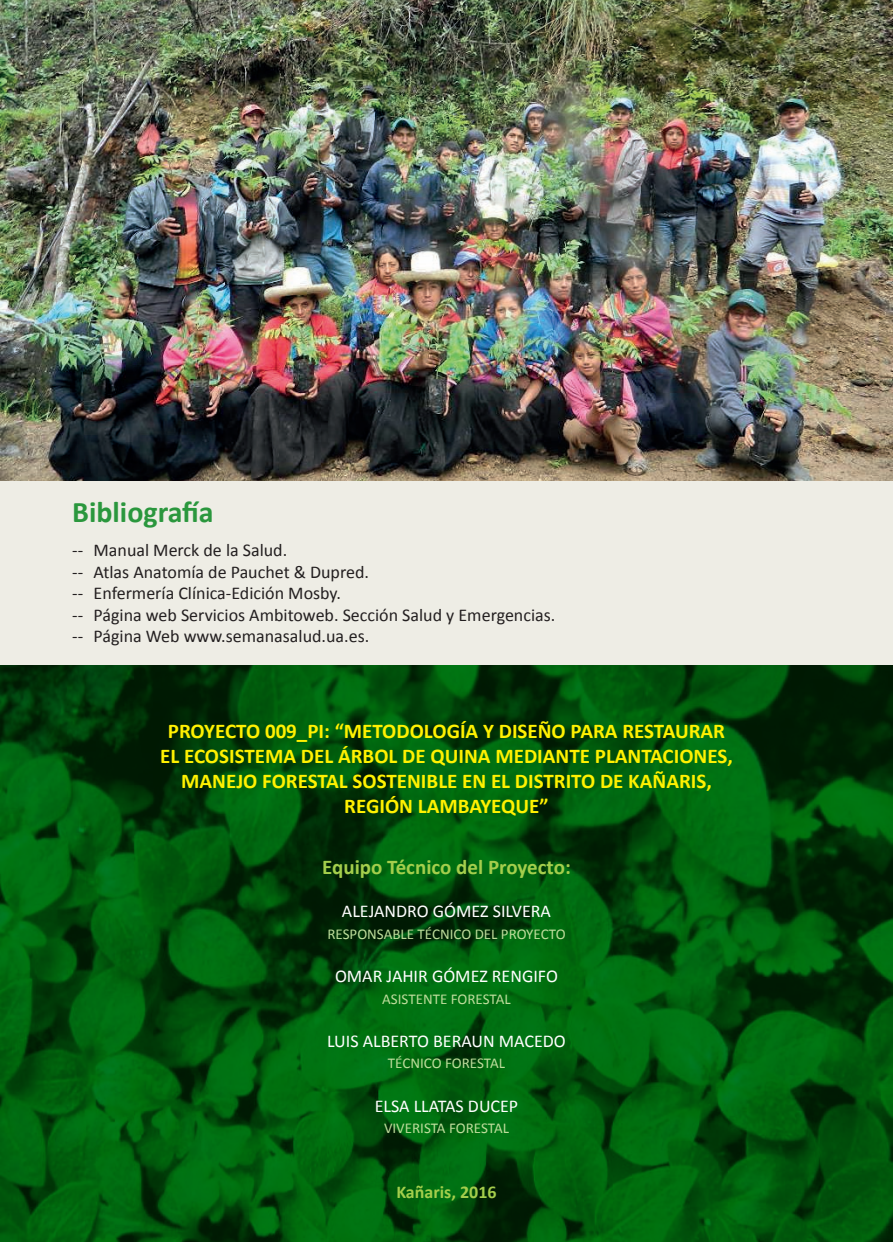
<style>
.page{position:relative;width:893px;height:1242px;background:#fff}
.page>*{position:absolute;margin:0;border:0;box-sizing:border-box;transform-origin:0 0}
.t1{font:700 30px "Calibri";color:#2a973d}
.t2{font:700 21px/25.2px "Calibri";color:#fff101;text-align:center}
.t3{font:700 21px "Calibri";color:#a4ce4c}
.t4{font:18px/21.6px "Calibri";color:#231f20}
.t5{font:18px "Calibri";color:#fff}
.t6{font:700 18px "Calibri";color:#a4ce4c}
.t7{font:15px "Calibri";color:#bedd9b}
</style>
<div class="page">
<div style="left:0;top:480px;width:893px;height:185px;background:#eeede5"></div>
<img style="left:0;top:665px;width:893px;height:577px">
<img style="left:0;top:0;width:893px;height:480px">
<h1 class="t1" style="left:72px;top:493px;width:143px">Bibliografía</h1>
<p class="t4" style="left:72px;top:539px;width:485px">-- Manual Merck de la Salud.<br>-- Atlas Anatomía de Pauchet &amp; Dupred.<br>-- Enfermería Clínica-Edición Mosby.<br>-- Página web Servicios Ambitoweb. Sección Salud y Emergencias. -- Página Web www.semanasalud.ua.es.</p>
<p class="t2" style="left:160px;top:718px;width:574px">PROYECTO 009_PI: “METODOLOGÍA Y DISEÑO PARA RESTAURAR EL ECOSISTEMA DEL ÁRBOL DE QUINA MEDIANTE PLANTACIONES, MANEJO FORESTAL SOSTENIBLE EN EL DISTRITO DE KAÑARIS, REGIÓN LAMBAYEQUE”</p>
<p class="t3" style="left:322px;top:853px;width:250px">Equipo Técnico del Proyecto:</p>
<p class="t5" style="left:342px;top:899px;width:211px">ALEJANDRO GÓMEZ SILVERA</p>
<p class="t7" style="left:327px;top:924px;width:240px">RESPONSABLE TÉCNICO DEL PROYECTO</p>
<p class="t5" style="left:335px;top:964px;width:224px">OMAR JAHIR GÓMEZ RENGIFO</p>
<p class="t7" style="left:382px;top:989px;width:130px">ASISTENTE FORESTAL</p>
<p class="t5" style="left:327px;top:1029px;width:240px">LUIS ALBERTO BERAUN MACEDO</p>
<p class="t7" style="left:388px;top:1054px;width:119px">TÉCNICO FORESTAL</p>
<p class="t5" style="left:375px;top:1094px;width:145px">ELSA LLATAS DUCEP</p>
<p class="t7" style="left:384px;top:1118px;width:126px">VIVERISTA FORESTAL</p>
<p class="t6" style="left:396px;top:1180px;width:102px">Kañaris, 2016</p>
</div>
